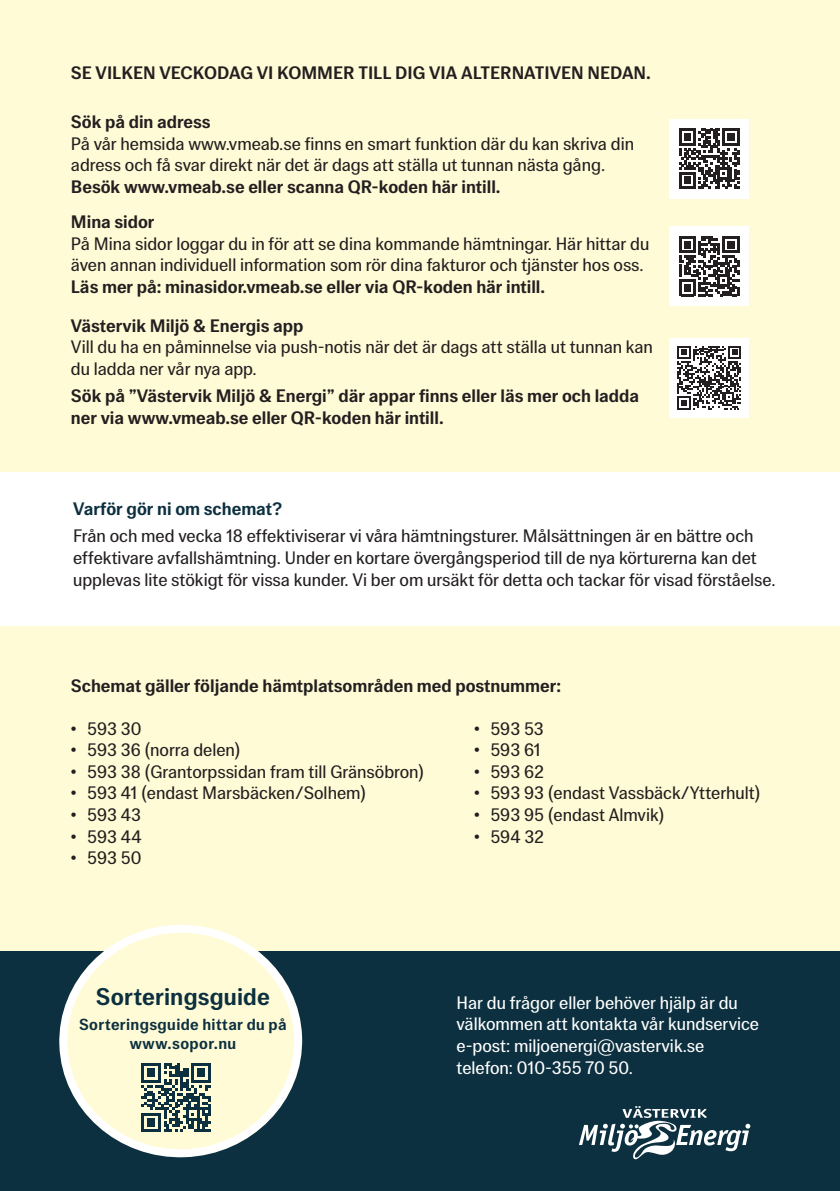
<style>
.page{position:relative;width:840px;height:1191px;background:#fff}
.page>*{position:absolute;margin:0;border:0;box-sizing:border-box;transform-origin:0 0}
.t1{font:500 24px "MNKY Jane";letter-spacing:.01em;color:#0c303f}
.t2{font:18px/21.6px "MNKY Jane";color:#231f20}
.t3{font:500 18px/21.6px "MNKY Jane";color:#231f20}
.t4{font:18px/21.6px "MNKY Jane";color:#fff}
.t5{font:500 18px "MNKY Jane";color:#0c303f}
.t6{font:500 16px/19.2px "MNKY Jane";letter-spacing:.025em;color:#0c303f;text-align:center}
.s1{font-weight:500}
</style>
<div class="page">
<div style="left:0;top:0;width:839px;height:1191px;background:#fffbd6"></div>
<div style="left:0;top:952px;width:839px;height:239px;background:#0c303f"></div>
<svg style="left:58px;top:924px;width:245px;height:234px"></svg>
<svg style="left:579px;top:1106px;width:170px;height:53px"></svg>
<div style="left:669px;top:119px;width:79px;height:79px;background:#fff"></div>
<svg style="left:679px;top:129px;width:60px;height:60px"></svg>
<div style="left:669px;top:226px;width:79px;height:80px;background:#fff"></div>
<svg style="left:679px;top:236px;width:60px;height:60px"></svg>
<div style="left:669px;top:338px;width:79px;height:80px;background:#fff"></div>
<svg style="left:677px;top:346px;width:64px;height:64px"></svg>
<svg style="left:141px;top:1063px;width:69px;height:69px"></svg>
<div style="left:0;top:472px;width:839px;height:153px;background:#fff"></div>
<p class="t3" style="left:71px;top:62px;width:581px">SE VILKEN VECKODAG VI KOMMER TILL DIG VIA ALTERNATIVEN NEDAN.</p>
<p class="t2" style="left:71px;top:111px;width:564px"><span class="s1">Sök på din adress<br></span>På vår hemsida www.vmeab.se finns en smart funktion där du kan skriva din adress och få svar direkt när det är dags att ställa ut tunnan nästa gång.</p>
<p class="t3" style="left:71px;top:176px;width:431px">Besök www.vmeab.se eller scanna QR-koden här intill.</p>
<p class="t2" style="left:71px;top:211px;width:579px"><span class="s1">Mina sidor<br></span>På Mina sidor loggar du in för att se dina kommande hämtningar. Här hittar du även annan individuell information som rör dina fakturor och tjänster hos oss.</p>
<p class="t3" style="left:71px;top:275px;width:475px">Läs mer på: minasidor.vmeab.se eller via QR-koden här intill.</p>
<p class="t2" style="left:71px;top:314px;width:583px"><span class="s1">Västervik Miljö &amp; Energis app<br></span>Vill du ha en påminnelse via push-notis när det är dags att ställa ut tunnan kan du ladda ner vår nya app.</p>
<p class="t3" style="left:71px;top:385px;width:569px">Sök på ”Västervik Miljö &amp; Energi” där appar finns eller läs mer och ladda ner via www.vmeab.se eller QR-koden här intill.</p>
<p class="t5" style="left:73px;top:498px;width:210px">Varför gör ni om schemat?</p>
<p class="t2" style="left:73px;top:525px;width:703px">Från och med vecka 18 effektiviserar vi våra hämtningsturer. Målsättningen är en bättre och effektivare avfallshämtning. Under en kortare övergångsperiod till de nya körturerna kan det upplevas lite stökigt för vissa kunder. Vi ber om ursäkt för detta och tackar för visad förståelse.</p>
<p class="t3" style="left:71px;top:674px;width:491px">Schemat gäller följande hämtplatsområden med postnummer:</p>
<p class="t2" style="left:70px;top:717px;width:73px">• 593 30</p>
<p class="t2" style="left:70px;top:739px;width:172px">• 593 36 (norra delen)</p>
<p class="t2" style="left:70px;top:760px;width:355px">• 593 38 (Grantorpssidan fram till Gränsöbron)</p>
<p class="t2" style="left:70px;top:782px;width:297px">• 593 41 (endast Marsbäcken/Solhem)</p>
<p class="t2" style="left:70px;top:804px;width:72px">• 593 43</p>
<p class="t2" style="left:70px;top:825px;width:73px">• 593 44</p>
<p class="t2" style="left:70px;top:847px;width:73px">• 593 50</p>
<p class="t2" style="left:473px;top:717px;width:72px">• 593 53</p>
<p class="t2" style="left:473px;top:739px;width:69px">• 593 61</p>
<p class="t2" style="left:473px;top:760px;width:72px">• 593 62</p>
<p class="t2" style="left:473px;top:782px;width:288px">• 593 93 (endast Vassbäck/Ytterhult)</p>
<p class="t2" style="left:473px;top:804px;width:192px">• 593 95 (endast Almvik)</p>
<p class="t2" style="left:473px;top:825px;width:72px">• 594 32</p>
<p class="t1" style="left:96px;top:983px;width:175px">Sorteringsguide</p>
<p class="t6" style="left:79px;top:1014px;width:209px">Sorteringsguide hittar du på www.sopor.nu</p>
<p class="t4" style="left:456px;top:991px;width:304px">Har du frågor eller behöver hjälp är du välkommen att kontakta vår kundservice e-post: miljoenergi@vastervik.se telefon: 010-355 70 50.</p>
</div>
